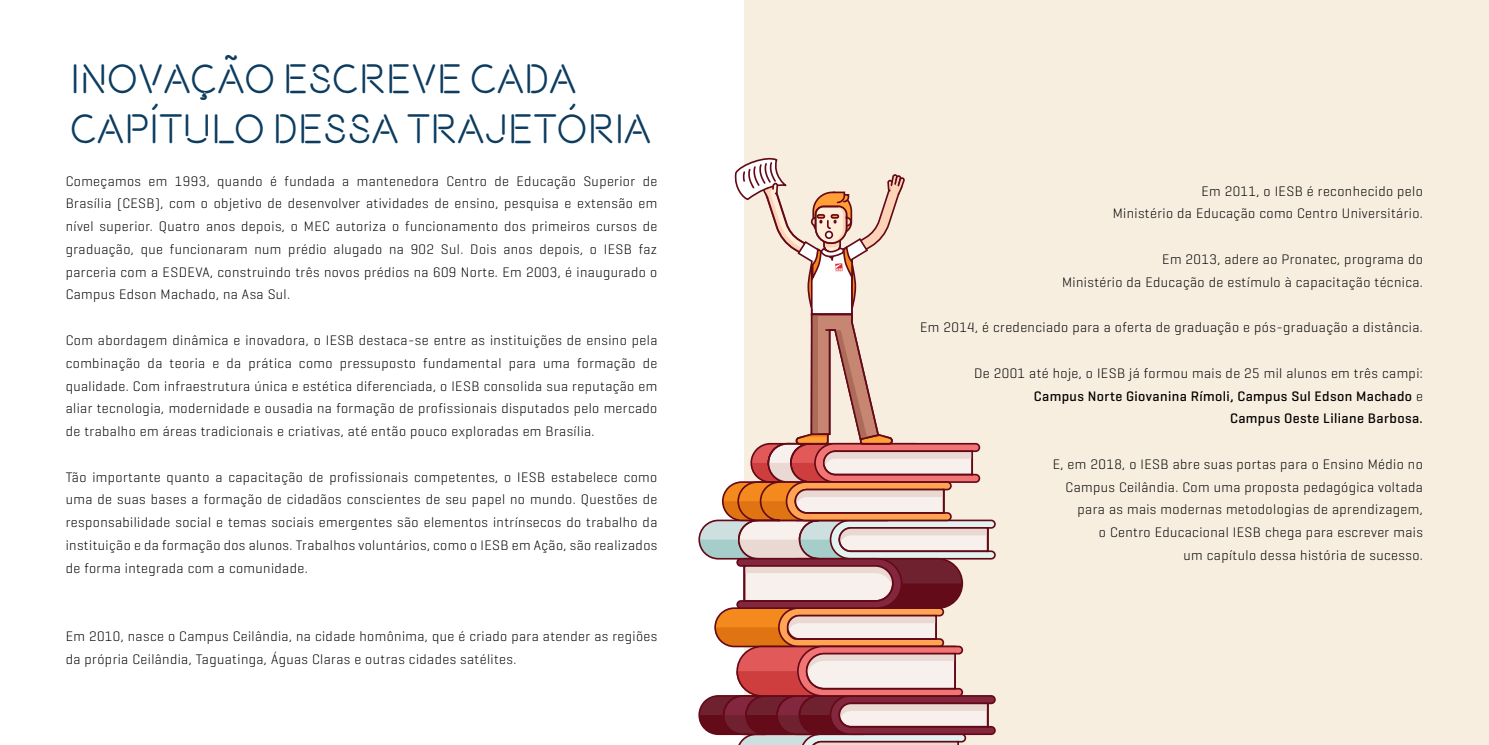
<style>
.page{position:relative;width:1489px;height:745px;background:#fff}
.page>*{position:absolute;margin:0;border:0;box-sizing:border-box;transform-origin:0 0}
.t1{font:500 41.48px/49.7px "Beon";color:#0c3c60}
.t2{font:300 14px/22.8px "Geogrotesque";letter-spacing:.03em;color:#000;text-align:justify}
.t3{font:500 14px/22.8px "Geogrotesque";letter-spacing:.03em;color:#000;text-align:right}
.s1{font-weight:300}
</style>
<div class="page">
<div style="left:744px;top:0;width:744px;height:744px;background:#f7eedf"></div>
<svg style="left:698px;top:157px;width:298px;height:587px"></svg>
<h1 class="t1" style="left:71px;top:53px;width:582px">INOVAÇÃO ESCREVE CADA<br>CAPÍTULO DESSA TRAJETÓRIA</h1>
<p class="t2" style="left:66px;top:169px;width:593px">Começamos em 1993, quando é fundada a mantenedora Centro de Educação Superior de Brasília (CESB), com o objetivo de desenvolver atividades de ensino, pesquisa e extensão em nível superior. Quatro anos depois, o MEC autoriza o funcionamento dos primeiros cursos de graduação, que funcionaram num prédio alugado na 902 Sul. Dois anos depois, o IESB faz parceria com a ESDEVA, construindo três novos prédios na 609 Norte. Em 2003, é inaugurado o Campus Edson Machado, na Asa Sul.</p>
<p class="t2" style="left:66px;top:328px;width:593px">Com abordagem dinâmica e inovadora, o IESB destaca-se entre as instituições de ensino pela combinação da teoria e da prática como pressuposto fundamental para uma formação de qualidade. Com infraestrutura única e estética diferenciada, o IESB consolida sua reputação em aliar tecnologia, modernidade e ousadia na formação de profissionais disputados pelo mercado de trabalho em áreas tradicionais e criativas, até então pouco exploradas em Brasília.</p>
<p class="t2" style="left:66px;top:465px;width:593px">Tão importante quanto a capacitação de profissionais competentes, o IESB estabelece como uma de suas bases a formação de cidadãos conscientes de seu papel no mundo. Questões de responsabilidade social e temas sociais emergentes são elementos intrínsecos do trabalho da instituição e da formação dos alunos. Trabalhos voluntários, como o IESB em Ação, são realizados de forma integrada com a comunidade.</p>
<p class="t2" style="left:66px;top:624px;width:593px">Em 2010, nasce o Campus Ceilândia, na cidade homônima, que é criado para atender as regiões da própria Ceilândia, Taguatinga, Águas Claras e outras cidades satélites.</p>
<p class="t2" style="left:1112px;top:179px;width:311px;text-align:right">Em 2011, o IESB é reconhecido pelo<br>Ministério da Educação como Centro Universitário.</p>
<p class="t2" style="left:1062px;top:247px;width:362px;text-align:right">Em 2013, adere ao Pronatec, programa do<br>Ministério da Educação de estímulo à capacitação técnica.</p>
<p class="t2" style="left:920px;top:315px;width:504px">Em 2014, é credenciado para a oferta de graduação e pós-graduação a distância.</p>
<p class="t3" style="left:974px;top:361px;width:450px"><span class="s1">De 2001 até hoje, o IESB já formou mais de 25 mil alunos em três campi:<br></span>Campus Norte Giovanina Rímoli, Campus Sul Edson Machado <span class="s1">e<br></span>Campus Oeste Liliane Barbosa.</p>
<p class="t2" style="left:1052px;top:452px;width:371px;text-align:right">E, em 2018, o IESB abre suas portas para o Ensino Médio no Campus Ceilândia. Com uma proposta pedagógica voltada para as mais modernas metodologias de aprendizagem,<br>o Centro Educacional IESB chega para escrever mais<br>um capítulo dessa história de sucesso.</p>
</div>
